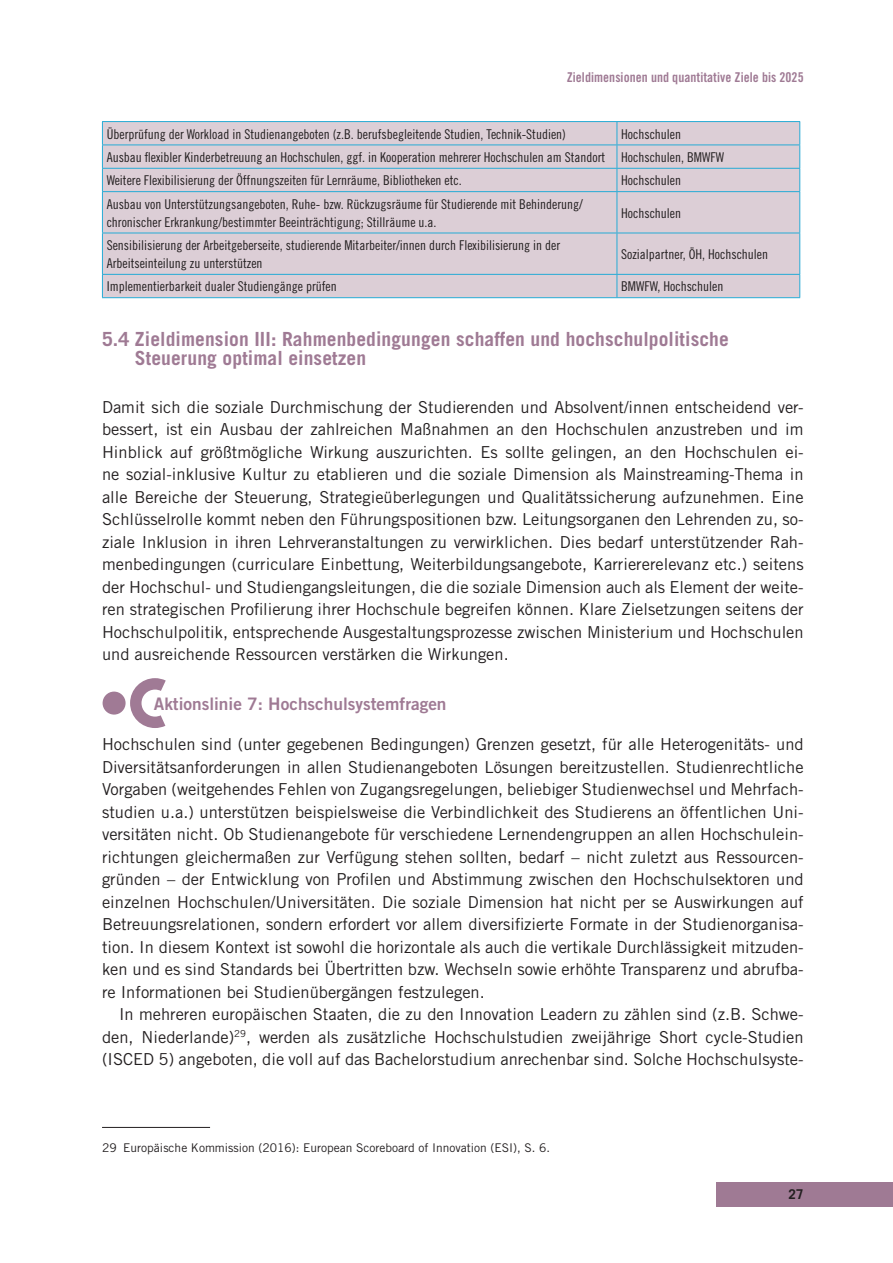
<style>
.page{position:relative;width:893px;height:1263px;background:#fff}
.page>*{position:absolute;margin:0;border:0;box-sizing:border-box;transform-origin:0 0}
.t1{font:700 19.5px/19.5px "Trade Gothic LT Std";letter-spacing:.005em;color:#9f7a94}
.t2{font:17.25px "Trade Gothic LT Std Bd 2";color:#9f7a94}
.t3{font:16.5px/22.5px "Trade Gothic LT Std";color:#231f20;text-align:justify}
.t4{font:13.5px/23.4px "Trade Gothic LT Std Cn 18";color:#231f20}
.t5{font:13.5px "Trade Gothic LT Std Bd Cn 20";letter-spacing:.005em;color:#9f7a94}
.t6{font:700 13.5px "Trade Gothic LT Std";color:#231f20}
.t7{font:12px "Trade Gothic LT Std";color:#231f20}
</style>
<div class="page">
<div style="left:716px;top:1182px;width:177px;height:25px;background:#9f7a94"></div>
<div style="left:103px;top:122px;width:696px;height:175px;background:#dcced6"></div>
<hr style="left:102px;top:121px;width:515px;height:1px;background:#26abd5">
<hr style="left:617px;top:121px;width:183px;height:1px;background:#26abd5">
<hr style="left:102px;top:145px;width:515px;height:1px;background:#26abd5">
<hr style="left:617px;top:145px;width:183px;height:1px;background:#26abd5">
<hr style="left:102px;top:168px;width:515px;height:1px;background:#26abd5">
<svg style="left:102px;top:122px;width:1px;height:69px"></svg>
<hr style="left:617px;top:168px;width:183px;height:1px;background:#26abd5">
<svg style="left:617px;top:122px;width:1px;height:69px"></svg>
<svg style="left:799px;top:122px;width:1px;height:69px"></svg>
<hr style="left:102px;top:191px;width:515px;height:1px;background:#26abd5">
<hr style="left:102px;top:192px;width:1px;height:41px;background:#26abd5">
<hr style="left:617px;top:191px;width:183px;height:1px;background:#26abd5">
<hr style="left:617px;top:192px;width:1px;height:41px;background:#26abd5">
<hr style="left:799px;top:192px;width:1px;height:41px;background:#26abd5">
<hr style="left:102px;top:233px;width:515px;height:1px;background:#26abd5">
<hr style="left:102px;top:233px;width:1px;height:41px;background:#26abd5">
<hr style="left:617px;top:233px;width:183px;height:1px;background:#26abd5">
<hr style="left:617px;top:233px;width:1px;height:41px;background:#26abd5">
<hr style="left:799px;top:233px;width:1px;height:41px;background:#26abd5">
<hr style="left:102px;top:274px;width:515px;height:1px;background:#26abd5">
<svg style="left:102px;top:275px;width:1px;height:22px"></svg>
<hr style="left:617px;top:274px;width:183px;height:1px;background:#26abd5">
<svg style="left:617px;top:275px;width:1px;height:22px"></svg>
<svg style="left:799px;top:275px;width:1px;height:22px"></svg>
<hr style="left:102px;top:297px;width:515px;height:1px;background:#26abd5">
<hr style="left:617px;top:297px;width:183px;height:1px;background:#26abd5">
<hr style="left:102px;top:1127px;width:108px;height:1px;background:#231f20">
<div style="left:102px;top:691px;width:24px;height:24px;background:#a07a95;border-radius:50%"></div>
<svg style="left:130px;top:678px;width:36px;height:50px"></svg>
<p class="t5" style="left:567px;top:69px;width:238px">Zieldimensionen und quantitative Ziele bis 2025</p>
<p class="t4" style="left:107px;top:122px;width:461px">Überprüfung der Workload in Studienangeboten (z.B. berufsbegleitende Studien, Technik-Studien)</p>
<p class="t4" style="left:107px;top:122px;width:619px;text-indent:514px">Hochschulen<br>Ausbau flexibler Kinderbetreuung an Hochschulen, ggf. in Kooperation mehrerer Hochschulen am Standort Hochschulen, BMWFW<br>Weitere Flexibilisierung der Öffnungszeiten für Lernräume, Bibliotheken etc.</p>
<p class="t4" style="left:621px;top:169px;width:61px">Hochschulen</p>
<p class="t4" style="left:107px;top:195px;width:478px;line-height:18px">Ausbau von Unterstützungsangeboten, Ruhe- bzw. Rückzugsräume für Studierende mit Behinderung/ chronischer Erkrankung/bestimmter Beeinträchtigung; Stillräume u.a.</p>
<p class="t4" style="left:621px;top:201px;width:61px">Hochschulen</p>
<p class="t4" style="left:107px;top:236px;width:455px;line-height:18px">Sensibilisierung der Arbeitgeberseite, studierende Mitarbeiter/innen durch Flexibilisierung in der<br>Arbeitseinteilung zu unterstützen</p>
<p class="t4" style="left:621px;top:242px;width:148px">Sozialpartner, ÖH, Hochschulen</p>
<p class="t4" style="left:107px;top:275px;width:232px">Implementierbarkeit dualer Studiengänge prüfen</p>
<p class="t4" style="left:621px;top:275px;width:104px">BMWFW, Hochschulen</p>
<p class="t1" style="left:135px;top:329px;width:595px;text-indent:-33px">5.4 Zieldimension III: Rahmenbedingungen schaffen und hochschulpolitische<br>Steuerung optimal einsetzen</p>
<p class="t3" style="left:102px;top:395px;width:703px">Damit sich die soziale Durchmischung der Studierenden und Absolvent/innen entscheidend ver&shy;bessert, ist ein Ausbau der zahlreichen Maßnahmen an den Hochschulen anzustreben und im Hinblick auf größtmögliche Wirkung auszurichten. Es sollte gelingen, an den Hochschulen ei&shy;ne sozial-inklusive Kultur zu etablieren und die soziale Dimension als Mainstreaming-Thema in alle Bereiche der Steuerung, Strategieüberlegungen und Qualitätssicherung aufzunehmen. Eine Schlüsselrolle kommt neben den Führungspositionen bzw. Leitungsorganen den Lehrenden zu, so&shy;ziale Inklusion in ihren Lehrveranstaltungen zu verwirklichen. Dies bedarf unterstützender Rah&shy;menbedingungen (curriculare Einbettung, Weiterbildungsangebote, Karriererelevanz etc.) seitens der Hochschul- und Studiengangsleitungen, die die soziale Dimension auch als Element der weite&shy;ren strategischen Profilierung ihrer Hochschule begreifen können. Klare Zielsetzungen seitens der Hochschulpolitik, entsprechende Ausgestaltungsprozesse zwischen Ministerium und Hochschulen und ausreichende Ressourcen verstärken die Wirkungen.</p>
<p class="t2" style="left:154px;top:693px;width:294px">Aktionslinie 7: Hochschulsystemfragen</p>
<p class="t3" style="left:102px;top:733px;width:703px">Hochschulen sind (unter gegebenen Bedingungen) Grenzen gesetzt, für alle Heterogenitäts- und Diversitätsanforderungen in allen Studienangeboten Lösungen bereitzustellen. Studienrechtliche Vorgaben (weitgehendes Fehlen von Zugangsregelungen, beliebiger Studienwechsel und Mehrfach&shy;studien u.a.) unterstützen beispielsweise die Verbindlichkeit des Studierens an öffentlichen Uni&shy;versitäten nicht. Ob Studienangebote für verschiedene Lernendengruppen an allen Hochschulein&shy;richtungen gleichermaßen zur Verfügung stehen sollten, bedarf – nicht zuletzt aus Ressourcen&shy;gründen – der Entwicklung von Profilen und Abstimmung zwischen den Hochschulsektoren und einzelnen Hochschulen/Universitäten. Die soziale Dimension hat nicht per se Auswirkungen auf Betreuungsrelationen, sondern erfordert vor allem diversifizierte Formate in der Studienorganisa&shy;tion. In diesem Kontext ist sowohl die horizontale als auch die vertikale Durchlässigkeit mitzuden&shy;ken und es sind Standards bei Übertritten bzw. Wechseln sowie erhöhte Transparenz und abrufba&shy;re Informationen bei Studienübergängen festzulegen.</p>
<p class="t3" style="left:102px;top:1003px;width:703px;text-indent:17px">In mehreren europäischen Staaten, die zu den Innovation Leadern zu zählen sind (z.B. Schwe&shy;den, Niederlande)<sup>29</sup>, werden als zusätzliche Hochschulstudien zweijährige Short cycle-Studien (ISCED 5) angeboten, die voll auf das Bachelorstudium anrechenbar sind. Solche Hochschulsyste-</p>
<p class="t7" style="left:102px;top:1141px;width:450px">29 Europäische Kommission (2016): European Scoreboard of Innovation (ESI), S. 6.</p>
<p class="t6" style="left:789px;top:1186px;width:17px">27</p>
</div>
